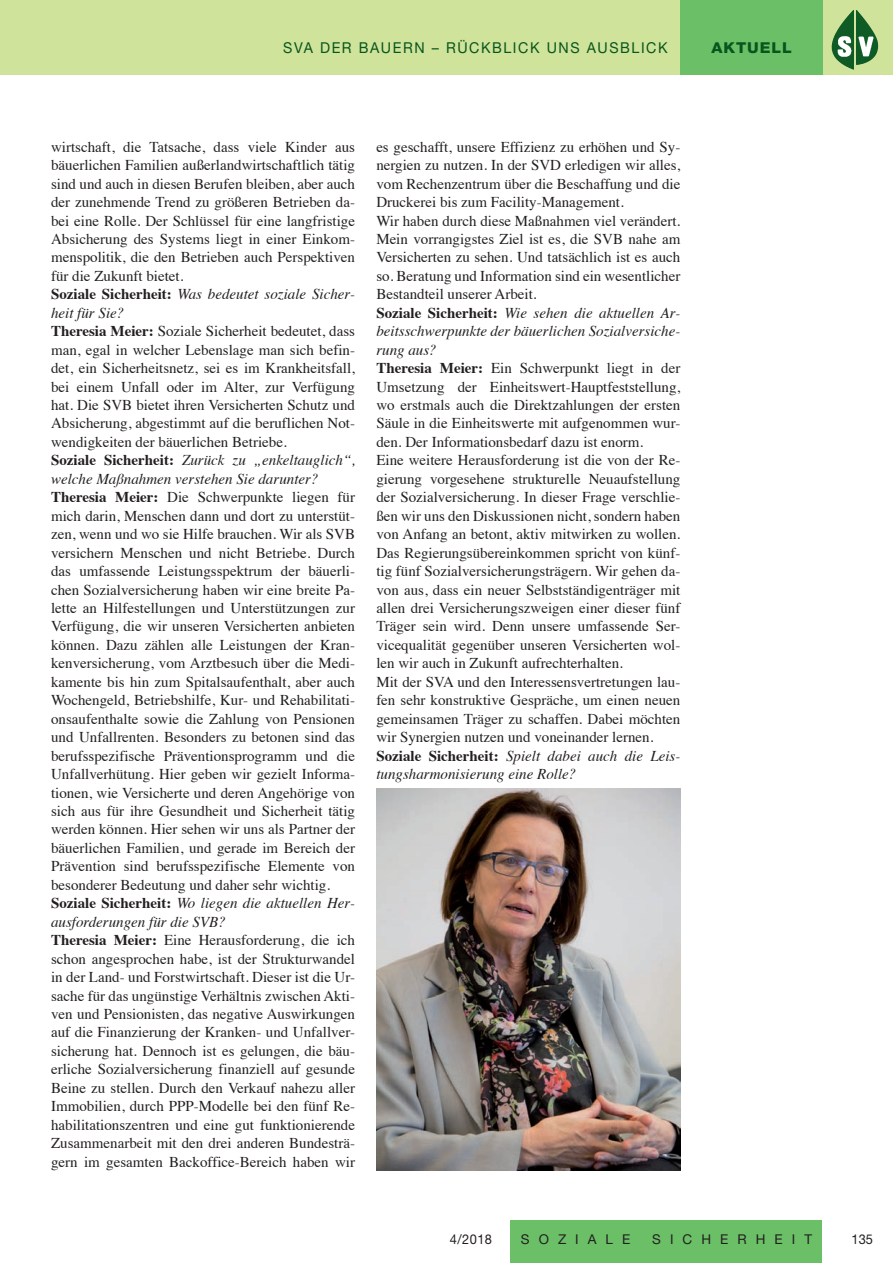
<style>
.page{position:relative;width:893px;height:1263px;background:#fff}
.page>*{position:absolute;margin:0;border:0;box-sizing:border-box;transform-origin:0 0}
.t1{font:15px/18.5px "Times";color:#231f20}
.t2{font:15px "Helvetica Neue LT Std";letter-spacing:.11em;color:#08551e;scale:.95 1}
.t3{font:800 15px "Helvetica Neue LT Std";letter-spacing:.06em;color:#08551e;scale:1.05 1}
.t4{font:13.5px "Helvetica Neue LT Std";letter-spacing:.67em;color:#231f20}
.t5{font:13.5px "Helvetica Neue LT Std";letter-spacing:.67em;color:#231f20;scale:.95 1}
.s1{font-weight:700}
.s2{font-style:italic}
</style>
<div class="page">
<div style="left:510px;top:1220px;width:312px;height:43px;background:#6bc067"></div>
<div style="left:0;top:0;width:893px;height:74px;background:#d0e39a"></div>
<div style="left:680px;top:0;width:143px;height:74px;background:#6bc067"></div>
<img style="left:856px;top:10px;width:22px;height:55px">
<img style="left:377px;top:788px;width:303px;height:382px">
<p class="t2" style="left:283px;top:39px;width:406px">SVA DER BAUERN – RÜCKBLICK UNS AUSBLICK</p>
<p class="t3" style="left:711px;top:39px;width:78px">AKTUELL</p>
<p class="t1" style="left:51px;top:136px;width:306px">wirtschaft, die Tatsache, dass viele Kinder aus bäuerlichen Familien außerlandwirtschaftlich tätig sind und auch in diesen Berufen bleiben, aber auch der zunehmende Trend zu größeren Betrieben da&shy;bei eine Rolle. Der Schlüssel für eine langfristige Absicherung des Systems liegt in einer Einkom&shy;menspolitik, die den Betrieben auch Perspektiven für die Zukunft bietet.<br><span class="s1">Soziale Sicherheit:</span> <span class="s2">Was bedeutet soziale Sicher&shy;heit für Sie?<br></span><span class="s1">Theresia Meier:</span> Soziale Sicherheit bedeutet, dass man, egal in welcher Lebenslage man sich befin&shy;det, ein Sicherheitsnetz, sei es im Krankheitsfall, bei einem Unfall oder im Alter, zur Verfügung hat. Die SVB bietet ihren Versicherten Schutz und Absicherung, abgestimmt auf die beruflichen Not&shy;wendigkeiten der bäuerlichen Betriebe.<br><span class="s1">Soziale Sicherheit:</span> <span class="s2">Zurück zu „enkeltauglich“, welche Maßnahmen verstehen Sie darunter?<br></span><span class="s1">Theresia Meier:</span> Die Schwerpunkte liegen für mich darin, Menschen dann und dort zu unterstüt&shy;zen, wenn und wo sie Hilfe brauchen. Wir als SVB versichern Menschen und nicht Betriebe. Durch das umfassende Leistungsspektrum der bäuerli&shy;chen Sozialversicherung haben wir eine breite Pa&shy;lette an Hilfestellungen und Unterstützungen zur Verfügung, die wir unseren Versicherten anbieten können. Dazu zählen alle Leistungen der Kran&shy;kenversicherung, vom Arztbesuch über die Medi&shy;kamente bis hin zum Spitalsaufenthalt, aber auch Wochengeld, Betriebshilfe, Kur- und Rehabilitati&shy;onsaufenthalte sowie die Zahlung von Pensionen und Unfallrenten. Besonders zu betonen sind das berufsspezifische Präventionsprogramm und die Unfallverhütung. Hier geben wir gezielt Informa&shy;tionen, wie Versicherte und deren Angehörige von sich aus für ihre Gesundheit und Sicherheit tätig werden können. Hier sehen wir uns als Partner der bäuerlichen Familien, und gerade im Bereich der Prävention sind berufsspezifische Elemente von besonderer Bedeutung und daher sehr wichtig.<br><span class="s1">Soziale Sicherheit:</span> <span class="s2">Wo liegen die aktuellen Her&shy;ausforderungen für die SVB?<br></span><span class="s1">Theresia Meier:</span> Eine Herausforderung, die ich schon angesprochen habe, ist der Strukturwandel in der Land- und Forstwirtschaft. Dieser ist die Ur&shy;sache für das ungünstige Verhältnis zwischen Akti&shy;ven und Pensionisten, das negative Auswirkungen auf die Finanzierung der Kranken- und Unfallver&shy;sicherung hat. Dennoch ist es gelungen, die bäu&shy;erliche Sozialversicherung finanziell auf gesunde Beine zu stellen. Durch den Verkauf nahezu aller Immobilien, durch PPP-Modelle bei den fünf Re&shy;habilitationszentren und eine gut funktionierende Zusammenarbeit mit den drei anderen Bundesträ&shy;gern im gesamten Backoffice-Bereich haben wir</p>
<p class="t1" style="left:376px;top:136px;width:306px">es geschafft, unsere Effizienz zu erhöhen und Sy&shy;nergien zu nutzen. In der SVD erledigen wir alles, vom Rechenzentrum über die Beschaffung und die Druckerei bis zum Facility-Management.<br>Wir haben durch diese Maßnahmen viel verändert.<br>Mein vorrangigstes Ziel ist es, die SVB nahe am Versicherten zu sehen. Und tatsächlich ist es auch so. Beratung und Information sind ein wesentlicher Bestandteil unserer Arbeit.<br><span class="s1">Soziale Sicherheit:</span> <span class="s2">Wie sehen die aktuellen Ar&shy;beitsschwerpunkte der bäuerlichen Sozialversiche&shy;rung aus?<br></span><span class="s1">Theresia Meier:</span> Ein Schwerpunkt liegt in der Umsetzung der Einheitswert-Hauptfeststellung, wo erstmals auch die Direktzahlungen der ersten Säule in die Einheitswerte mit aufgenommen wur&shy;den. Der Informationsbedarf dazu ist enorm.<br>Eine weitere Herausforderung ist die von der Re&shy;gierung vorgesehene strukturelle Neuaufstellung der Sozialversicherung. In dieser Frage verschlie&shy;ßen wir uns den Diskussionen nicht, sondern haben von Anfang an betont, aktiv mitwirken zu wollen.<br>Das Regierungsübereinkommen spricht von künf&shy;tig fünf Sozialversicherungsträgern. Wir gehen da&shy;von aus, dass ein neuer Selbstständigenträger mit allen drei Versicherungszweigen einer dieser fünf Träger sein wird. Denn unsere umfassende Ser&shy;vicequalität gegenüber unseren Versicherten wol&shy;len wir auch in Zukunft aufrechterhalten.<br>Mit der SVA und den Interessensvertretungen lau&shy;fen sehr konstruktive Gespräche, um einen neuen gemeinsamen Träger zu schaffen. Dabei möchten wir Synergien nutzen und voneinander lernen.<br><span class="s1">Soziale Sicherheit:</span> <span class="s2">Spielt dabei auch die Leis&shy;tungsharmonisierung eine Rolle?</span></p>
<p class="t5" style="left:450px;top:1231px;width:46px">4/2018</p>
<p class="t4" style="left:521px;top:1231px;width:111px">SOZIALE</p>
<p class="t4" style="left:652px;top:1231px;width:161px">SICHERHEIT</p>
<p class="t5" style="left:852px;top:1231px;width:24px">135</p>
</div>
